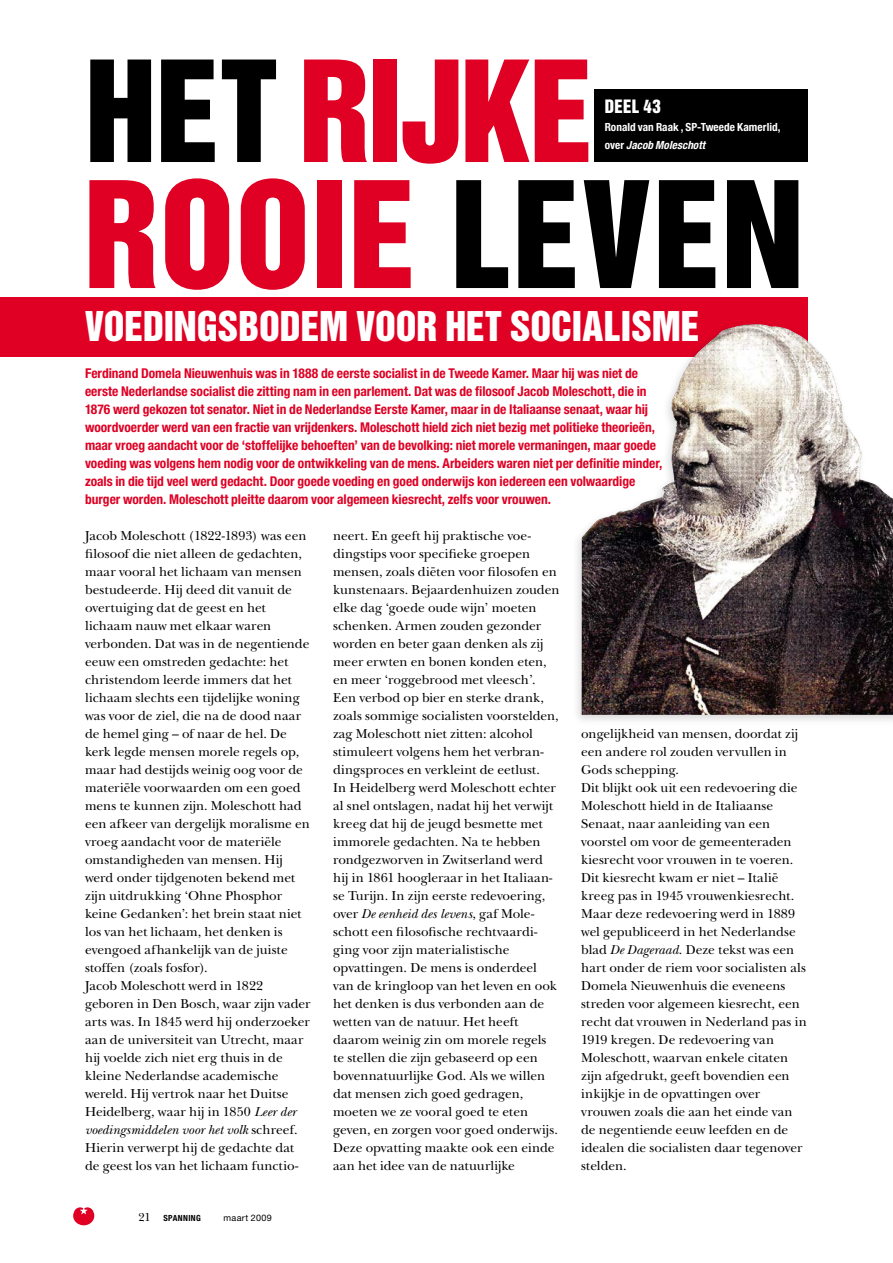
<style>
.page{position:relative;width:893px;height:1263px;background:#fff}
.page>*{position:absolute;margin:0;border:0;box-sizing:border-box;transform-origin:0 0}
.t1{font:135px "Helvetica Inserat LT Std";color:#df0024}
.t2{font:128.25px "Helvetica Inserat LT Std";color:#df0024}
.t3{font:37.5px "Helvetica Inserat LT Std";color:#fff}
.t4{font:16.8px "Helvetica Inserat LT Std";color:#fff}
.t5{font:13.5px/18px "New Baskerville Std";color:#000}
.t6{font:700 condensed 13.5px/18px "Helvetica Neue LT Std";color:#df0024}
.t7{font:700 condensed 11.25px/18px "Helvetica Neue LT Std";letter-spacing:.005em;color:#fff}
.t8{font:9px "Helvetica Neue LT Std";letter-spacing:.04em;color:#000}
.t9{font:700 condensed 8.55px "Helvetica Neue LT Std";letter-spacing:.04em;color:#000}
.s1{color:#000}
.s2{font-style:italic}
.s3{font-family:"New Baskerville Std";font-weight:400;font-stretch:normal;font-size:12px}
</style>
<div class="page">
<svg style="left:73px;top:1207px;width:21px;height:18px"></svg>
<div style="left:594px;top:90px;width:214px;height:72px;background:#000"></div>
<div style="left:0;top:297px;width:808px;height:60px;background:#df0024"></div>
<div style="left:571px;top:319px;width:322px;height:407px;background:#000;opacity:.15"></div>
<img style="left:582px;top:324px;width:311px;height:391px">
<h2 class="t2" style="left:85px;top:35px;width:272px"><span class="s1">HET</span> RIJKE</h2>
<h1 class="t1" style="left:84px;top:154px;width:437px">ROoIE<span class="s1">LEVEN</span></h1>
<p class="t4" style="left:605px;top:96px;width:10px">DEEL</p>
<p class="t4" style="left:643px;top:96px;width:19px">43</p>
<p class="t7" style="left:605px;top:117px;width:177px">Ronald van Raak , SP-Tweede Kamerlid, over <span class="s2">Jacob Moleschott</span></p>
<h3 class="t3" style="left:85px;top:303px;width:20px">VOEDINGS</h3>
<h3 class="t3" style="left:238px;top:303px;width:139px">BODEM VOOR</h3>
<h3 class="t3" style="left:445px;top:303px;width:83px">HET SOCIALIS</h3>
<h3 class="t3" style="left:652px;top:303px;width:46px">ME</h3>
<p class="t6" style="left:85px;top:364px;width:579px">Ferdinand Domela Nieuwenhuis was in 1888 de eerste socialist in de Tweede Kamer. Maar hij was niet de eerste Nederlandse socialist die zitting nam in een parlement. Dat was de filosoof Jacob Moleschott, die in 1876 werd gekozen tot senator. Niet in de Nederlandse Eerste Kamer, maar in de Italiaanse senaat, waar hij woordvoerder werd van een fractie van vrijdenkers. Moleschott hield zich niet bezig met politieke theorieën, maar vroeg aandacht voor de ‘stoffelijke behoeften’ van de bevolking: niet morele vermaningen, maar goede voeding was volgens hem nodig voor de ontwikkeling van de mens. Arbeiders waren niet per definitie minder, zoals in die tijd veel werd gedacht. Door goede voeding en goed onderwijs kon iedereen een volwaardige burger worden. Moleschott pleitte daarom voor algemeen kiesrecht, zelfs voor vrouwen.</p>
<p class="t5" style="left:85px;top:527px;width:227px">Jacob Moleschott (1822-1893) was een filosoof die niet alleen de gedachten, maar vooral het lichaam van mensen bestudeerde. Hij deed dit vanuit de overtuiging dat de geest en het lichaam nauw met elkaar waren verbonden. Dat was in de negentiende eeuw een omstreden gedachte: het christendom leerde immers dat het lichaam slechts een tijdelijke woning was voor de ziel, die na de dood naar de hemel ging – of naar de hel. De kerk legde mensen morele regels op, maar had destijds weinig oog voor de materiële voorwaarden om een goed mens te kunnen zijn. Moleschott had een afkeer van dergelijk moralisme en vroeg aandacht voor de materiële omstandigheden van mensen. Hij werd onder tijdgenoten bekend met zijn uitdrukking ‘Ohne Phosphor keine Gedanken’: het brein staat niet los van het lichaam, het denken is evengoed afhankelijk van de juiste stoffen (zoals fosfor).<br>Jacob Moleschott werd in 1822 geboren in Den Bosch, waar zijn vader arts was. In 1845 werd hij onderzoeker aan de universiteit van Utrecht, maar hij voelde zich niet erg thuis in de kleine Nederlandse academische wereld. Hij vertrok naar het Duitse Heidelberg, waar hij in 1850 <span class="s2">Leer der voedingsmiddelen voor het volk</span> schreef.<br>Hierin verwerpt hij de gedachte dat de geest los van het lichaam functio-</p>
<p class="t5" style="left:333px;top:527px;width:228px">neert. En geeft hij praktische voe&shy;dingstips voor specifieke groepen mensen, zoals diëten voor filosofen en kunstenaars. Bejaardenhuizen zouden elke dag ‘goede oude wijn’ moeten schenken. Armen zouden gezonder worden en beter gaan denken als zij meer erwten en bonen konden eten, en meer ‘roggebrood met vleesch’.<br>Een verbod op bier en sterke drank, zoals sommige socialisten voorstelden, zag Moleschott niet zitten: alcohol stimuleert volgens hem het verbran&shy;dingsproces en verkleint de eetlust.<br>In Heidelberg werd Moleschott echter al snel ontslagen, nadat hij het verwijt kreeg dat hij de jeugd besmette met immorele gedachten. Na te hebben rondgezworven in Zwitserland werd hij in 1861 hoogleraar in het Italiaan&shy;se Turijn. In zijn eerste redevoering, over <span class="s2">De eenheid des levens</span>, gaf Mole&shy;schott een filosofische rechtvaardi&shy;ging voor zijn materialistische opvattingen. De mens is onderdeel van de kringloop van het leven en ook het denken is dus verbonden aan de wetten van de natuur. Het heeft daarom weinig zin om morele regels te stellen die zijn gebaseerd op een bovennatuurlijke God. Als we willen dat mensen zich goed gedragen, moeten we ze vooral goed te eten geven, en zorgen voor goed onderwijs.<br>Deze opvatting maakte ook een einde aan het idee van de natuurlijke</p>
<p class="t9" style="left:139px;top:1213px;width:64px"><span class="s3">21</span> SPANNING</p>
<p class="t8" style="left:224px;top:1212px;width:50px">maart 2009</p>
<p class="t5" style="left:581px;top:724px;width:227px">ongelijkheid van mensen, doordat zij een andere rol zouden vervullen in Gods schepping.<br>Dit blijkt ook uit een redevoering die Moleschott hield in de Italiaanse Senaat, naar aanleiding van een voorstel om voor de gemeenteraden kiesrecht voor vrouwen in te voeren.<br>Dit kiesrecht kwam er niet – Italië kreeg pas in 1945 vrouwenkiesrecht.<br>Maar deze redevoering werd in 1889 wel gepubliceerd in het Nederlandse blad <span class="s2">De Dageraad</span>. Deze tekst was een hart onder de riem voor socialisten als Domela Nieuwenhuis die eveneens streden voor algemeen kiesrecht, een recht dat vrouwen in Nederland pas in 1919 kregen. De redevoering van Moleschott, waarvan enkele citaten zijn afgedrukt, geeft bovendien een inkijkje in de opvattingen over vrouwen zoals die aan het einde van de negentiende eeuw leefden en de idealen die socialisten daar tegenover stelden.</p>
</div>
